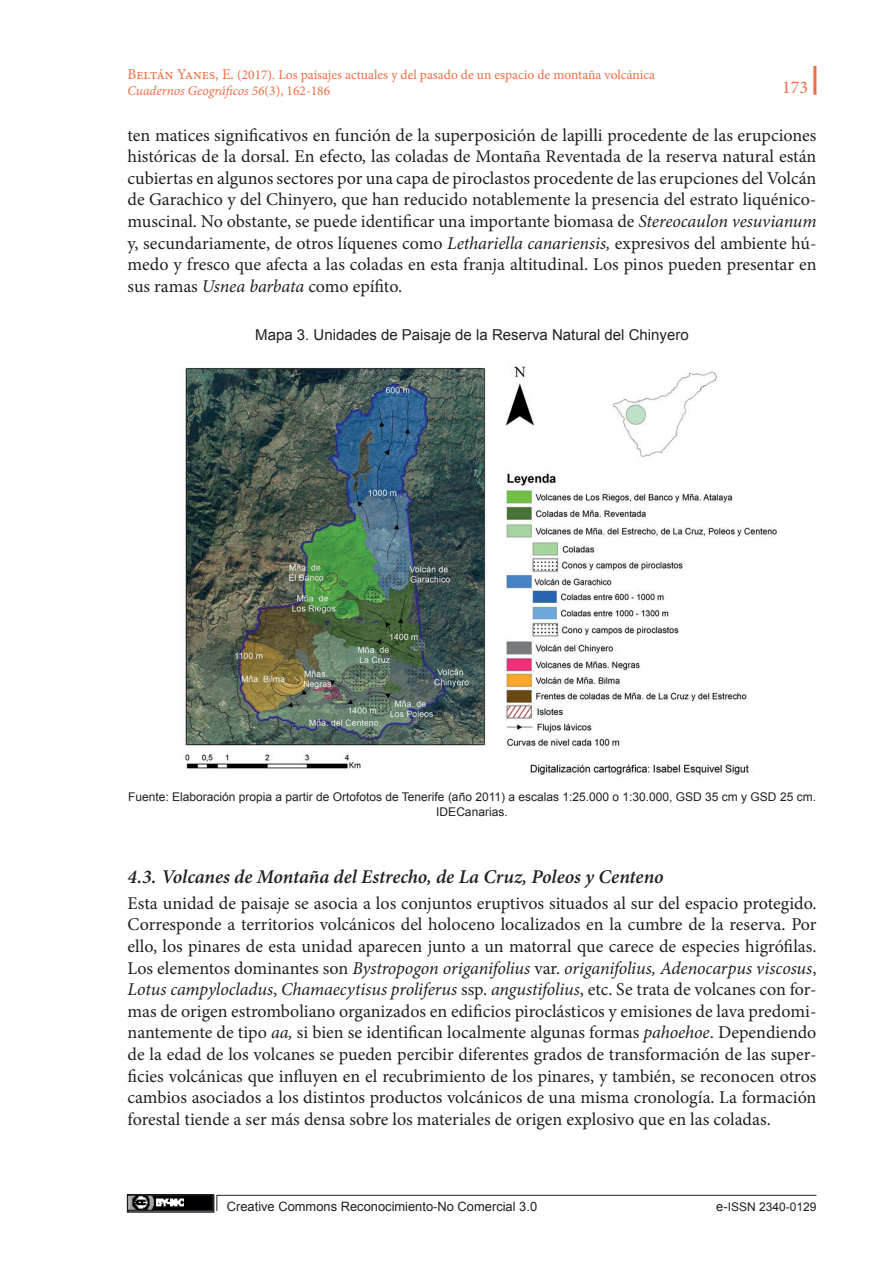
<style>
.page{position:relative;width:893px;height:1263px;background:#fff}
.page>*{position:absolute;margin:0;border:0;box-sizing:border-box;transform-origin:0 0}
.t1{font:italic 600 19.5px "Minion Pro";letter-spacing:-.005em;color:#231f20}
.t2{font:18px/21.6px "Minion Pro";color:#231f20;text-align:justify}
.t3{font:18px "Minion Pro";color:#ef6d43}
.t4{font:15px "Arial";color:#231f20}
.t5{font:13.5px/16.2px "Minion Pro";color:#ef6d43}
.t6{font:12.9px "Arial";color:#231f20}
.t7{font:12px/14.4px "Arial";color:#231f20;text-align:center}
.s1{font-size:15px}
.s2{font-style:italic}
.s3{font-size:12.9px}
</style>
<div class="page">
<hr style="left:813px;top:66px;width:3px;height:29px;background:#ef6d43">
<img style="left:130px;top:1197px;width:81px;height:13px">
<div style="left:127px;top:1194px;width:87px;height:19px;border:2px solid #231f20"></div>
<svg style="left:216px;top:1194px;width:601px;height:17px"></svg>
<img style="left:185px;top:366px;width:592px;height:409px">
<p class="t5" style="left:128px;top:66px;width:529px"><span class="s1">Beltán Yanes, E.</span> (2017). Los paisajes actuales y del pasado de un espacio de montaña volcánica<br><span class="s2">Cuadernos Geográficos 56</span>(3), 162-186</p>
<p class="t2" style="left:128px;top:124px;width:690px">ten matices significativos en función de la superposición de lapilli procedente de las erupciones históricas de la dorsal. En efecto, las coladas de Montaña Reventada de la reserva natural están cubiertas en algunos sectores por una capa de piroclastos procedente de las erupciones del Volcán de Garachico y del Chinyero, que han reducido notablemente la presencia del estrato liquénico&shy;muscinal. No obstante, se puede identificar una importante biomasa de <span class="s2">Stereocaulon vesuvianum </span>y, secundariamente, de otros líquenes como <span class="s2">Lethariella canariensis,</span> expresivos del ambiente hú&shy;medo y fresco que afecta a las coladas en esta franja altitudinal. Los pinos pueden presentar en sus ramas <span class="s2">Usnea barbata</span> como epífito.</p>
<p class="t4" style="left:255px;top:325px;width:435px">Mapa 3. Unidades de Paisaje de la Reserva Natural del Chinyero</p>
<p class="t3" style="left:782px;top:75px;width:27px">173</p>
<p class="t7" style="left:128px;top:790px;width:689px">Fuente: Elaboración propia a partir de Ortofotos de Tenerife (año 2011) a escalas 1:25.000 o 1:30.000, GSD 35 cm y GSD 25 cm.<br>IDECanarias.</p>
<p class="t1" style="left:128px;top:863px;width:538px">4.3. Volcanes de Montaña del Estrecho, de La Cruz, Poleos y Centeno</p>
<p class="t2" style="left:128px;top:892px;width:690px">Esta unidad de paisaje se asocia a los conjuntos eruptivos situados al sur del espacio protegido.<br>Corresponde a territorios volcánicos del holoceno localizados en la cumbre de la reserva. Por ello, los pinares de esta unidad aparecen junto a un matorral que carece de especies higrófilas.<br>Los elementos dominantes son <span class="s2">Bystropogon origanifolius</span> var. <span class="s2">origanifolius, Adenocarpus viscosus</span>, <span class="s2">Lotus campylocladus</span>, <span class="s2">Chamaecytisus proliferus</span> ssp. <span class="s2">angustifolius</span>, etc. Se trata de volcanes con for&shy;mas de origen estromboliano organizados en edificios piroclásticos y emisiones de lava predomi&shy;nantemente de tipo <span class="s2">aa,</span> si bien se identifican localmente algunas formas <span class="s2">pahoehoe</span>. Dependiendo de la edad de los volcanes se pueden percibir diferentes grados de transformación de las super&shy;ficies volcánicas que influyen en el recubrimiento de los pinares, y también, se reconocen otros cambios asociados a los distintos productos volcánicos de una misma cronología. La formación forestal tiende a ser más densa sobre los materiales de origen explosivo que en las coladas.</p>
<p class="t6" style="left:227px;top:1198px;width:312px">Creative Commons Reconocimiento-No Comercial 3.0</p>
<p class="t7" style="left:716px;top:1200px;width:102px"><span class="s3">e-</span>ISSN 2340-0129</p>
</div>
